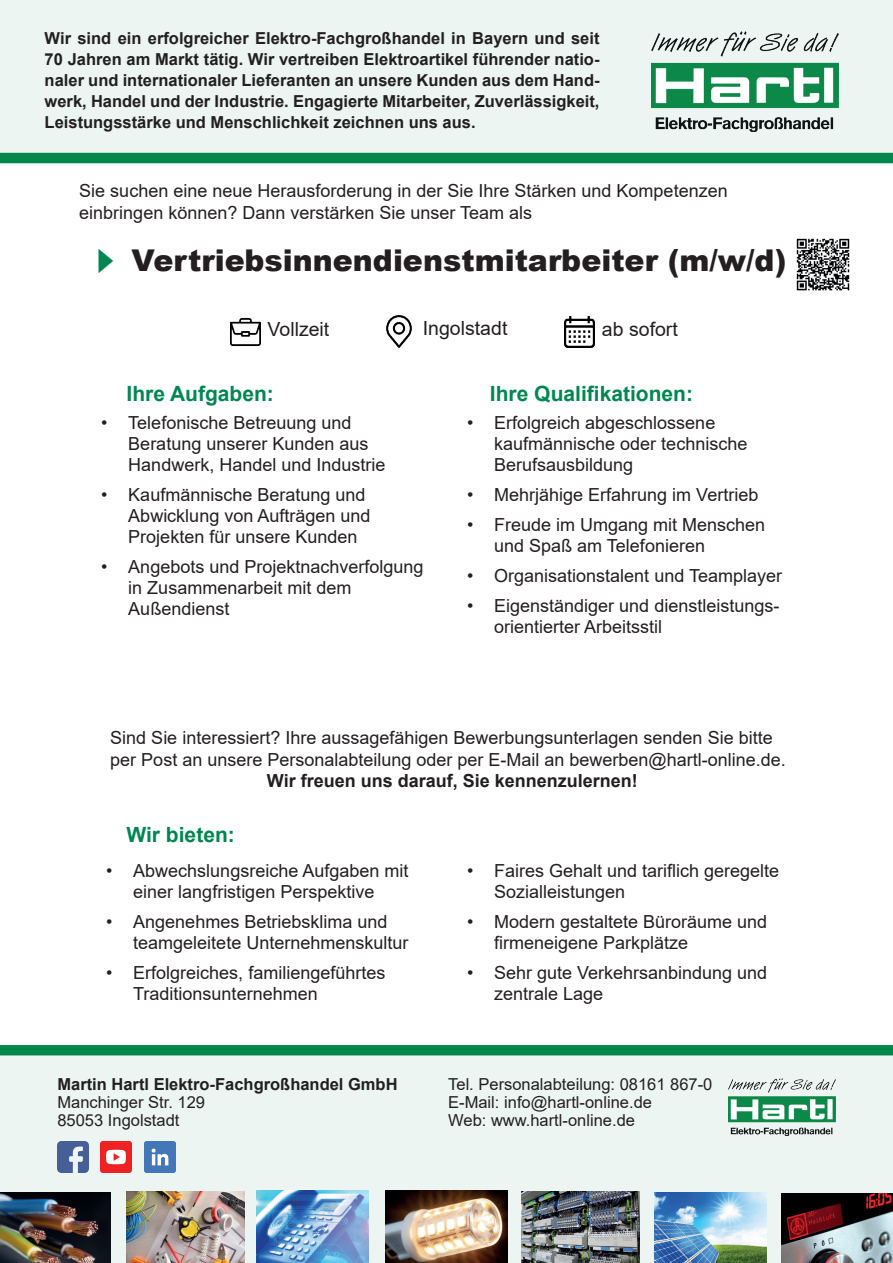
<style>
.page{position:relative;width:893px;height:1263px;background:#fff}
.page>*{position:absolute;margin:0;border:0;box-sizing:border-box;transform-origin:0 0}
.t1{font:900 30px "Arial";color:#231f20}
.t2{font:700 21px "Arial";color:#008751}
.t3{font:19.5px "Arial";color:#231f20}
.t4{font:18px/21px "Arial";color:#231f20}
.t5{font:700 18px "Arial";color:#231f20}
.t6{font:700 16.5px/21px "Arial";color:#231f20;text-align:justify}
.t7{font:16.5px/18px "Arial";color:#231f20}
</style>
<div class="page">
<div style="left:0;top:0;width:893px;height:158px;background:#ecf5f1"></div>
<img style="left:652px;top:32px;width:186px;height:100px">
<div style="left:0;top:153px;width:893px;height:10px;background:#00874b"></div>
<div style="left:0;top:1045px;width:893px;height:10px;background:#00874b"></div>
<div style="left:0;top:1054px;width:893px;height:209px;background:#ecf5f1"></div>
<img style="left:728px;top:1078px;width:107px;height:58px">
<img style="left:796px;top:238px;width:54px;height:53px">
<img style="left:231px;top:318px;width:30px;height:28px">
<img style="left:386px;top:316px;width:26px;height:31px">
<img style="left:564px;top:317px;width:31px;height:30px">
<img style="left:57px;top:1141px;width:31px;height:31px">
<img style="left:144px;top:1141px;width:31px;height:31px">
<img style="left:101px;top:1141px;width:31px;height:31px">
<img style="left:782px;top:1193px;width:111px;height:70px">
<img style="left:522px;top:1191px;width:118px;height:72px">
<img style="left:126px;top:1192px;width:118px;height:71px">
<img style="left:0;top:1192px;width:110px;height:71px">
<img style="left:257px;top:1191px;width:112px;height:72px">
<img style="left:386px;top:1191px;width:121px;height:72px">
<img style="left:655px;top:1192px;width:112px;height:71px">
<p class="t6" style="left:45px;top:27px;width:556px">Wir sind ein erfolgreicher Elektro-Fachgroßhandel in Bayern und seit 70 Jahren am Markt tätig. Wir vertreiben Elektroartikel führender natio&shy;naler und internationaler Lieferanten an unsere Kunden aus dem Hand&shy;werk, Handel und der Industrie. Engagierte Mitarbeiter, Zuverlässigkeit, Leistungsstärke und Menschlichkeit zeichnen uns aus.</p>
<p class="t4" style="left:79px;top:180px;width:650px;line-height:21.6px">Sie suchen eine neue Herausforderung in der Sie Ihre Stärken und Kompetenzen einbringen können? Dann verstärken Sie unser Team als</p>
<h1 class="t1" style="left:132px;top:239px;width:656px">Vertriebsinnendienstmitarbeiter (m/w/d)</h1>
<p class="t3" style="left:268px;top:316px;width:63px">Vollzeit</p>
<p class="t3" style="left:423px;top:314px;width:86px">Ingolstadt</p>
<p class="t3" style="left:602px;top:316px;width:77px">ab sofort</p>
<p class="t2" style="left:126px;top:378px;width:149px">Ihre Aufgaben:</p>
<p class="t4" style="left:128px;top:412px;width:259px;text-indent:-27px">• Telefonische Betreuung und<br>Beratung unserer Kunden aus<br>Handwerk, Handel und Industrie</p>
<p class="t4" style="left:128px;top:484px;width:244px;text-indent:-27px">• Kaufmännische Beratung und<br>Abwicklung von Aufträgen und<br>Projekten für unsere Kunden</p>
<p class="t4" style="left:128px;top:556px;width:297px;text-indent:-27px">• Angebots und Projektnachverfolgung in Zusammenarbeit mit dem<br>Außendienst</p>
<p class="t2" style="left:490px;top:378px;width:205px">Ihre Qualifikationen:</p>
<p class="t4" style="left:494px;top:412px;width:255px;text-indent:-27px">• Erfolgreich abgeschlossene kaufmännische oder technische<br>Berufsausbildung</p>
<p class="t4" style="left:467px;top:484px;width:293px">• Mehrjähige Erfahrung im Vertrieb</p>
<p class="t4" style="left:494px;top:514px;width:273px;text-indent:-27px">• Freude im Umgang mit Menschen und Spaß am Telefonieren</p>
<p class="t4" style="left:467px;top:565px;width:316px">• Organisationstalent und Teamplayer</p>
<p class="t4" style="left:494px;top:595px;width:287px;text-indent:-27px">• Eigenständiger und dienstleistungs&shy;orientierter Arbeitsstil</p>
<p class="t4" style="left:110px;top:727px;width:677px;line-height:21.6px">Sind Sie interessiert? Ihre aussagefähigen Bewerbungsunterlagen senden Sie bitte per Post an unsere Personalabteilung oder per E-Mail an bewerben@hartl-online.de.</p>
<p class="t5" style="left:267px;top:768px;width:372px">Wir freuen uns darauf, Sie kennenzulernen!</p>
<p class="t2" style="left:126px;top:820px;width:110px">Wir bieten:</p>
<p class="t4" style="left:106px;top:860px;width:304px;text-align:center">• Abwechslungsreiche Aufgaben mit einer langfristigen Perspektive</p>
<p class="t4" style="left:133px;top:911px;width:277px;text-indent:-27px">• Angenehmes Betriebsklima und teamgeleitete Unternehmenskultur</p>
<p class="t4" style="left:133px;top:962px;width:254px;text-indent:-27px">• Erfolgreiches, familiengeführtes<br>Traditionsunternehmen</p>
<p class="t6" style="left:57px;top:1074px;width:342px">Martin Hartl Elektro-Fachgroßhandel GmbH</p>
<p class="t7" style="left:57px;top:1093px;width:149px">Manchinger Str. 129<br>85053 Ingolstadt</p>
<p class="t4" style="left:494px;top:860px;width:287px;text-indent:-27px">• Faires Gehalt und tariflich geregelte<br>Sozialleistungen</p>
<p class="t4" style="left:494px;top:911px;width:275px;text-indent:-27px">• Modern gestaltete Büroräume und firmeneigene Parkplätze</p>
<p class="t4" style="left:494px;top:962px;width:275px;text-indent:-27px">• Sehr gute Verkehrsanbindung und zentrale Lage</p>
<p class="t7" style="left:448px;top:1075px;width:266px">Tel. Personalabteilung: 08161 867-0<br>E-Mail: info@hartl-online.de<br>Web: www.hartl-online.de</p>
</div>
